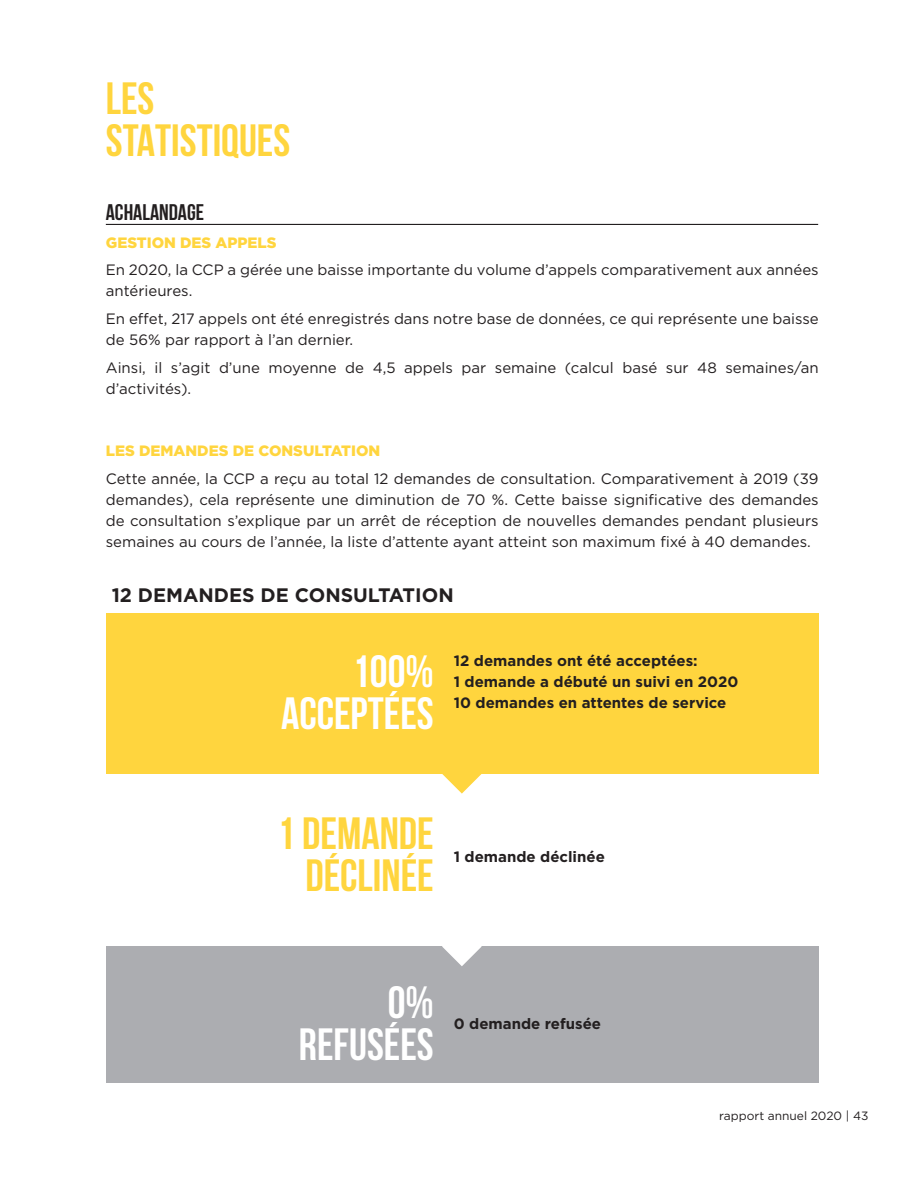
<style>
.page{position:relative;width:918px;height:1188px;background:#fff}
.page>*{position:absolute;margin:0;border:0;box-sizing:border-box;transform-origin:0 0}
.t1{font:700 45px "Bebas Neue";color:#ffd53e}
.t2{font:700 45px "Bebas Neue";color:#fff}
.t3{font:700 22.5px "Bebas Neue";color:#231f20}
.t4{font:700 19.5px "Gotham";color:#231f20}
.t5{font:15px/21px "Gotham";color:#231f20}
.t6{font:700 15px "Gotham";color:#231f20}
.t7{font:900 15px "Gotham";color:#ffd53e}
.t8{font:12px "Gotham";color:#231f20}
</style>
<div class="page">
<hr style="left:106px;top:224px;width:712px;height:1px;background:#231f20">
<div style="left:106px;top:613px;width:713px;height:161px;background:#ffd53e"></div>
<div style="left:106px;top:946px;width:713px;height:137px;background:#acadb1"></div>
<svg style="left:442px;top:774px;width:40px;height:20px"></svg>
<svg style="left:442px;top:946px;width:40px;height:20px"></svg>
<p class="t1" style="left:106px;top:74px;width:50px">LES</p>
<p class="t1" style="left:106px;top:116px;width:186px">STATISTIQUES</p>
<p class="t3" style="left:106px;top:200px;width:100px">ACHALANDAGE</p>
<p class="t7" style="left:106px;top:232px;width:172px">GESTION DES APPELS</p>
<p class="t5" style="left:106px;top:259px;width:714px">En 2020, la CCP a gérée une baisse importante du volume d’appels comparativement aux années antérieures.</p>
<p class="t5" style="left:106px;top:308px;width:714px">En effet, 217 appels ont été enregistrés dans notre base de données, ce qui représente une baisse de 56% par rapport à l’an dernier.</p>
<p class="t5" style="left:106px;top:357px;width:714px">Ainsi, il s’agit d’une moyenne de 4,5 appels par semaine (calcul basé sur 48 semaines/an d’activités).</p>
<p class="t7" style="left:106px;top:441px;width:276px">LES DEMANDES DE CONSULTATION</p>
<p class="t5" style="left:106px;top:468px;width:714px;text-align:justify">Cette année, la CCP a reçu au total 12 demandes de consultation. Comparativement à 2019 (39 demandes), cela représente une diminution de 70 %. Cette baisse significative des demandes de consultation s’explique par un arrêt de réception de nouvelles demandes pendant plusieurs semaines au cours de l’année, la liste d’attente ayant atteint son maximum fixé à 40 demandes.</p>
<p class="t4" style="left:112px;top:584px;width:344px">12 DEMANDES DE CONSULTATION</p>
<p class="t2" style="left:352px;top:646px;width:83px">100%</p>
<p class="t2" style="left:281px;top:688px;width:154px">ACCEPTÉES</p>
<p class="t6" style="left:454px;top:652px;width:245px">12 demandes ont été acceptées:</p>
<p class="t6" style="left:454px;top:673px;width:286px">1 demande a débuté un suivi en 2020</p>
<p class="t6" style="left:454px;top:694px;width:274px">10 demandes en attentes de service</p>
<p class="t1" style="left:277px;top:809px;width:158px">1 DEMANDE</p>
<p class="t1" style="left:305px;top:851px;width:130px">DÉCLINÉE</p>
<p class="t6" style="left:454px;top:848px;width:153px">1 demande déclinée</p>
<p class="t2" style="left:388px;top:978px;width:48px">0%</p>
<p class="t2" style="left:299px;top:1020px;width:136px">REFUSÉES</p>
<p class="t6" style="left:454px;top:1015px;width:149px">0 demande refusée</p>
<p class="t8" style="left:719px;top:1108px;width:151px">rapport annuel 2020 | 43</p>
</div>
